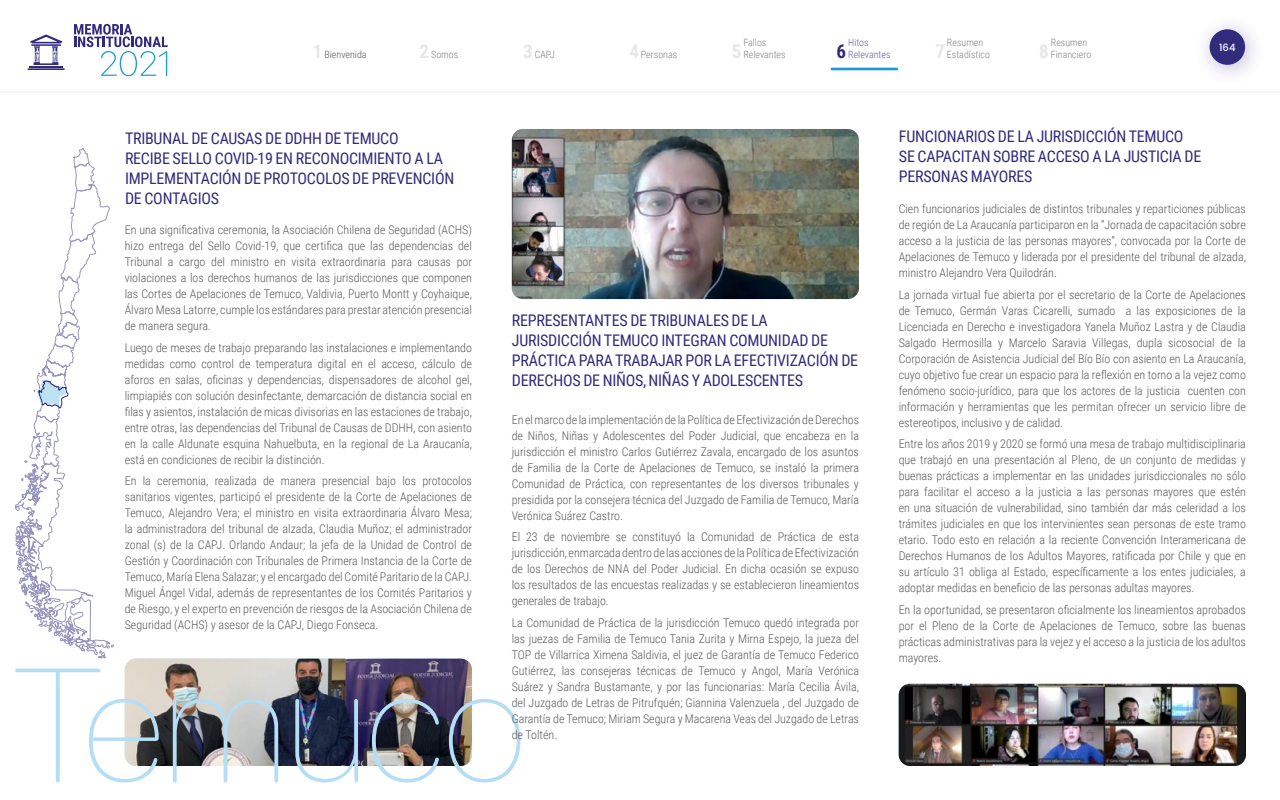
<style>
.page{position:relative;width:1280px;height:800px;background:#fff}
.page>*{position:absolute;margin:0;border:0;box-sizing:border-box;transform-origin:0 0}
.t1{font:200 160px "SF Pro Rounded";color:#b5def5}
.t2{font:700 19px "Roboto Condensed";color:#e6e7e8}
.t3{font:700 19px "Roboto Condensed";color:#312b7e}
.t4{font:16px/20px "Roboto Condensed";letter-spacing:-.015em;color:#312b7e}
.t5{font:300 12px/16px "Roboto Condensed";color:#58595b;text-align:justify}
.t6{font:300 10px/12px "Roboto Condensed";color:#808182}
.t7{font:300 10px "Roboto Condensed";color:#625e9d}
.t8{font:300 10px "Roboto Condensed";color:#58595b}
.t9{font:500 10px "Poppins";color:#fff}
.s1{font-weight:700;font-size:19px;color:#e6e7e8}
</style>
<div class="page">
<img style="left:125px;top:659px;width:347px;height:107px">
<img style="left:899px;top:684px;width:347px;height:82px">
<img style="left:512px;top:129px;width:347px;height:170px">
<svg style="left:15px;top:147px;width:100px;height:512px"></svg>
<div style="left:1194px;top:13px;width:72px;height:73px;background:#312b7e;opacity:.31"></div>
<div style="left:1210px;top:29px;width:35px;height:36px;background:#312b7e;border-radius:50%"></div>
<hr style="left:0;top:92px;width:1280px;height:1px;background:#f4f5f5">
<hr style="left:831px;top:68px;width:67px;height:2px;background:#1c9ad6">
<hr style="left:29px;top:66px;width:34px;height:2px;background:#312b7e">
<hr style="left:28px;top:68px;width:37px;height:2px;background:#312b7e">
<svg style="left:30px;top:34px;width:32px;height:31px"></svg>
<svg style="left:74px;top:24px;width:94px;height:52px"></svg>
<p class="t6" style="left:743px;top:36px;width:44px">Fallos<br>Relevantes</p>
<h2 class="t2" style="left:935px;top:38px;width:11px">7</h2>
<p class="t6" style="left:947px;top:36px;width:44px">Resumen<br>Estadístico</p>
<h2 class="t2" style="left:1039px;top:38px;width:11px">8</h2>
<p class="t6" style="left:1051px;top:36px;width:42px">Resumen<br>Financiero</p>
<p class="t7" style="left:848px;top:36px;width:22px">Hitos</p>
<p class="t6" style="left:420px;top:48px;width:40px"><span class="s1">2</span> Somos</p>
<p class="t6" style="left:523px;top:48px;width:34px"><span class="s1">3</span> CAPJ</p>
<p class="t6" style="left:629px;top:48px;width:49px"><span class="s1">4</span> Personas</p>
<h2 class="t2" style="left:732px;top:38px;width:11px">5</h2>
<p class="t7" style="left:848px;top:48px;width:44px">Relevantes</p>
<p class="t8" style="left:313px;top:48px;width:55px"><span class="s1">1</span> Bienvenida</p>
<h2 class="t3" style="left:837px;top:38px;width:11px">6</h2>
<p class="t9" style="left:1219px;top:42px;width:18px">164</p>
<h3 class="t4" style="left:125px;top:128px;width:331px">TRIBUNAL DE CAUSAS DE DDHH DE TEMUCO<br>RECIBE SELLO COVID-19 EN RECONOCIMIENTO A LA IMPLEMENTACIÓN DE PROTOCOLOS DE PREVENCIÓN DE CONTAGIOS</h3>
<h3 class="t4" style="left:899px;top:126px;width:304px">FUNCIONARIOS DE LA JURISDICCIÓN TEMUCO<br>SE CAPACITAN SOBRE ACCESO A LA JUSTICIA DE<br>PERSONAS MAYORES</h3>
<p class="t5" style="left:899px;top:200px;width:349px">Cien funcionarios judiciales de distintos tribunales y reparticiones públicas de región de La Araucanía participaron en la “Jornada de capacitación sobre acceso a la justicia de las personas mayores”, convocada por la Corte de Apelaciones de Temuco y liderada por el presidente del tribunal de alzada, ministro Alejandro Vera Quilodrán.</p>
<p class="t5" style="left:899px;top:286px;width:349px">La jornada virtual fue abierta por el secretario de la Corte de Apelaciones de Temuco, Germán Varas Cicarelli, sumado a las exposiciones de la Licenciada en Derecho e investigadora Yanela Muñoz Lastra y de Claudia Salgado Hermosilla y Marcelo Saravia Villegas, dupla sicosocial de la Corporación de Asistencia Judicial del Bío Bío con asiento en La Araucanía, cuyo objetivo fue crear un espacio para la reflexión en torno a la vejez como fenómeno socio-jurídico, para que los actores de la justicia cuenten con información y herramientas que les permitan ofrecer un servicio libre de estereotipos, inclusivo y de calidad.</p>
<p class="t5" style="left:899px;top:436px;width:349px">Entre los años 2019 y 2020 se formó una mesa de trabajo multidisciplinaria que trabajó en una presentación al Pleno, de un conjunto de medidas y buenas prácticas a implementar en las unidades jurisdiccionales no sólo para facilitar el acceso a la justicia a las personas mayores que estén en una situación de vulnerabilidad, sino también dar más celeridad a los trámites judiciales en que los intervinientes sean personas de este tramo etario. Todo esto en relación a la reciente Convención Interamericana de Derechos Humanos de los Adultos Mayores, ratificada por Chile y que en su artículo 31 obliga al Estado, específicamente a los entes judiciales, a adoptar medidas en beneficio de las personas adultas mayores.</p>
<p class="t5" style="left:899px;top:601px;width:349px">En la oportunidad, se presentaron oficialmente los lineamientos aprobados por el Pleno de la Corte de Apelaciones de Temuco, sobre las buenas prácticas administrativas para la vejez y el acceso a la justicia de los adultos mayores.</p>
<p class="t5" style="left:125px;top:221px;width:349px">En una significativa ceremonia, la Asociación Chilena de Seguridad (ACHS) hizo entrega del Sello Covid-19, que certifica que las dependencias del Tribunal a cargo del ministro en visita extraordinaria para causas por violaciones a los derechos humanos de las jurisdicciones que componen las Cortes de Apelaciones de Temuco, Valdivia, Puerto Montt y Coyhaique, Álvaro Mesa Latorre, cumple los estándares para prestar atención presencial de manera segura.</p>
<p class="t5" style="left:125px;top:339px;width:349px">Luego de meses de trabajo preparando las instalaciones e implementando medidas como control de temperatura digital en el acceso, cálculo de aforos en salas, oficinas y dependencias, dispensadores de alcohol gel, limpiapiés con solución desinfectante, demarcación de distancia social en filas y asientos, instalación de micas divisorias en las estaciones de trabajo, entre otras, las dependencias del Tribunal de Causas de DDHH, con asiento en la calle Aldunate esquina Nahuelbuta, en la regional de La Araucanía, está en condiciones de recibir la distinción.</p>
<p class="t5" style="left:125px;top:473px;width:349px">En la ceremonia, realizada de manera presencial bajo los protocolos sanitarios vigentes, participó el presidente de la Corte de Apelaciones de Temuco, Alejandro Vera; el ministro en visita extraordinaria Álvaro Mesa; la administradora del tribunal de alzada, Claudia Muñoz; el administrador zonal (s) de la CAPJ. Orlando Andaur; la jefa de la Unidad de Control de Gestión y Coordinación con Tribunales de Primera Instancia de la Corte de Temuco, María Elena Salazar; y el encargado del Comité Paritario de la CAPJ.<br>Miguel Ángel Vidal, además de representantes de los Comités Paritarios y de Riesgo, y el experto en prevención de riesgos de la Asociación Chilena de Seguridad (ACHS) y asesor de la CAPJ, Diego Fonseca.</p>
<h3 class="t4" style="left:512px;top:310px;width:348px">REPRESENTANTES DE TRIBUNALES DE LA JURISDICCIÓN TEMUCO INTEGRAN COMUNIDAD DE PRÁCTICA PARA TRABAJAR POR LA EFECTIVIZACIÓN DE DERECHOS DE NIÑOS, NIÑAS Y ADOLESCENTES</h3>
<p class="t5" style="left:512px;top:411px;width:349px">En el marco de la implementación de la Política de Efectivización de Derechos de Niños, Niñas y Adolescentes del Poder Judicial, que encabeza en la jurisdicción el ministro Carlos Gutiérrez Zavala, encargado de los asuntos de Familia de la Corte de Apelaciones de Temuco, se instaló la primera Comunidad de Práctica, con representantes de los diversos tribunales y presidida por la consejera técnica del Juzgado de Familia de Temuco, María Verónica Suárez Castro.</p>
<p class="t5" style="left:512px;top:528px;width:349px">El 23 de noviembre se constituyó la Comunidad de Práctica de esta jurisdicción, enmarcada dentro de las acciones de la Política de Efectivización de los Derechos de NNA del Poder Judicial. En dicha ocasión se expuso los resultados de las encuestas realizadas y se establecieron lineamientos generales de trabajo.</p>
<p class="t5" style="left:512px;top:614px;width:349px">La Comunidad de Práctica de la jurisdicción Temuco quedó integrada por las juezas de Familia de Temuco Tania Zurita y Mirna Espejo, la jueza del TOP de Villarrica Ximena Saldivia, el juez de Garantía de Temuco Federico Gutiérrez, las consejeras técnicas de Temuco y Angol, María Verónica Suárez y Sandra Bustamante, y por las funcionarias: María Cecilia Ávila, del Juzgado de Letras de Pitrufquén; Giannina Valenzuela , del Juzgado de Garantía de Temuco; Miriam Segura y Macarena Veas del Juzgado de Letras de Toltén.</p>
<h1 class="t1" style="left:14px;top:633px;width:513px">Temuco</h1>
</div>
